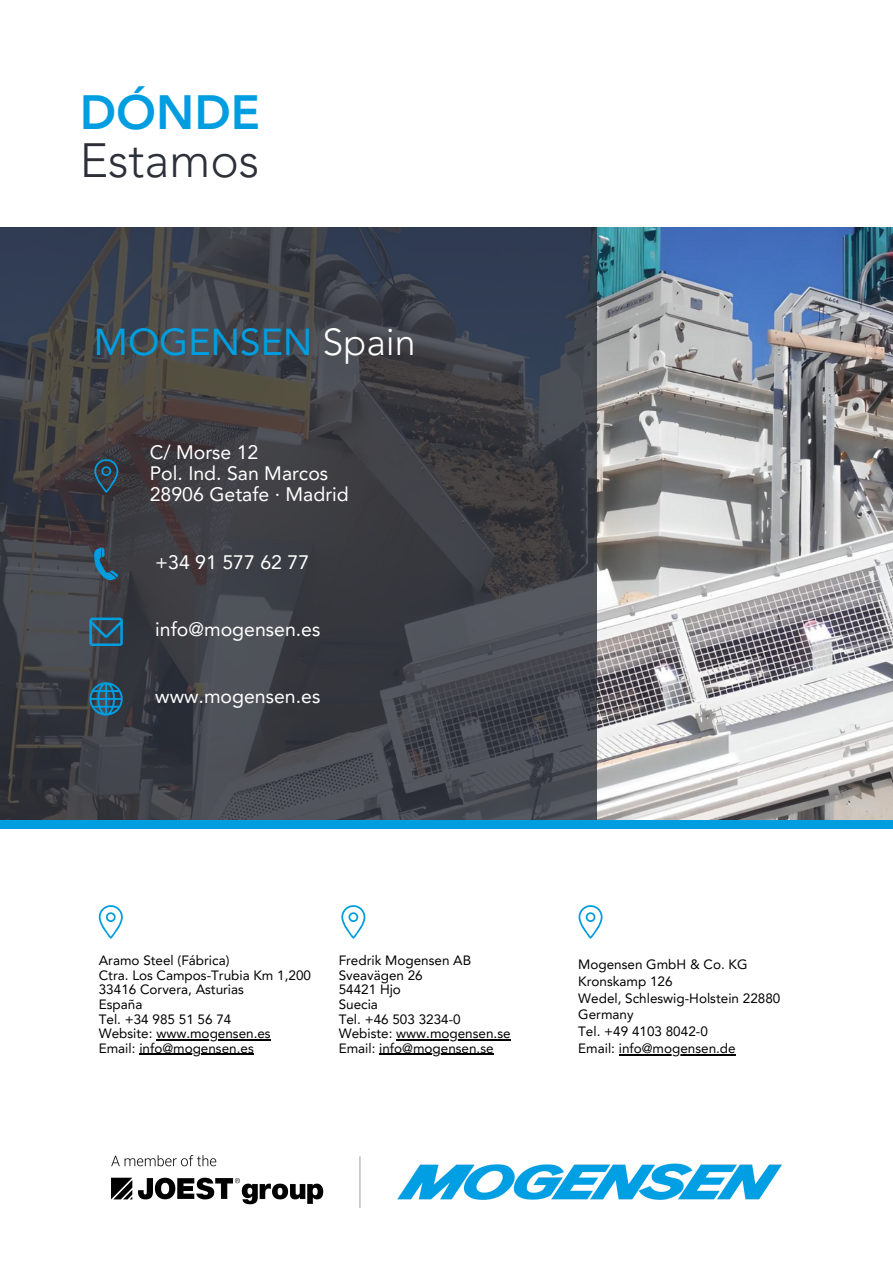
<style>
.page{position:relative;width:893px;height:1264px;background:#fff}
.page>*{position:absolute;margin:0;border:0;box-sizing:border-box;transform-origin:0 0}
.t1{font:300 48px "Avenir LT Pro";color:#2c3039}
.t2{font:800 48px "Avenir LT Pro";color:#009ee0}
.t3{font:37.5px "Avenir LT Pro";color:#009ee0}
.t4{font:19.5px/21.3px "Avenir LT Pro";color:#fff}
.t5{font:13.5px "Avenir LT Pro";color:#000}
.s1{font-weight:300;color:#fff}
</style>
<div class="page">
<img style="left:596px;top:227px;width:296px;height:593px">
<svg style="left:0;top:227px;width:596px;height:593px;background:#3f4148"></svg>
<svg style="left:94px;top:548px;width:24px;height:33px"></svg>
<svg style="left:89px;top:617px;width:34px;height:28px"></svg>
<svg style="left:89px;top:682px;width:34px;height:33px"></svg>
<div style="left:0;top:820px;width:892px;height:8px;background:#009ee0"></div>
<svg style="left:99px;top:905px;width:24px;height:33px"></svg>
<svg style="left:341px;top:905px;width:24px;height:33px"></svg>
<svg style="left:94px;top:459px;width:24px;height:33px"></svg>
<svg style="left:578px;top:905px;width:24px;height:33px"></svg>
<img style="left:112px;top:1155px;width:669px;height:52px">
<hr style="left:156px;top:1039px;width:115px;height:1px;background:#000">
<hr style="left:139px;top:1053px;width:115px;height:2px;background:#000">
<hr style="left:396px;top:1039px;width:114px;height:1px;background:#000">
<hr style="left:379px;top:1053px;width:114px;height:2px;background:#000">
<hr style="left:618px;top:1054px;width:117px;height:1px;background:#000">
<p class="t2" style="left:80px;top:92px;width:182px">DÓNDE</p>
<p class="t1" style="left:80px;top:141px;width:181px">Estamos</p>
<p class="t3" style="left:94px;top:327px;width:323px">MOGENSEN <span class="s1">Spain</span></p>
<p class="t4" style="left:150px;top:443px;width:200px">C/ Morse 12<br>Pol. Ind. San Marcos<br>28906 Getafe · Madrid</p>
<h2 class="t4" style="left:155px;top:553px;width:155px">+34 91 577 62 77</h2>
<p class="t4" style="left:155px;top:620px;width:167px">info@mogensen.es</p>
<h3 class="t4" style="left:155px;top:687px;width:167px">www.mogensen.es</h3>
<p class="t5" style="left:99px;top:954px;width:132px">Aramo Steel (Fábrica)</p>
<p class="t5" style="left:99px;top:969px;width:214px">Ctra. Los Campos-Trubia Km 1,200</p>
<p class="t5" style="left:99px;top:984px;width:147px">33416 Corvera, Asturias</p>
<h4 class="t5" style="left:99px;top:998px;width:45px">España</h4>
<h4 class="t5" style="left:99px;top:1013px;width:134px">Tel. +34 985 51 56 74</h4>
<h4 class="t5" style="left:99px;top:1027px;width:173px">Website: www.mogensen.es</h4>
<h4 class="t5" style="left:99px;top:1042px;width:156px">Email: info@mogensen.es</h4>
<p class="t5" style="left:338px;top:954px;width:134px">Fredrik Mogensen AB</p>
<p class="t5" style="left:338px;top:969px;width:86px">Sveavägen 26</p>
<p class="t5" style="left:338px;top:984px;width:64px">54421 Hjo</p>
<p class="t5" style="left:338px;top:998px;width:41px">Suecia</p>
<p class="t5" style="left:338px;top:1013px;width:124px">Tel. +46 503 3234-0</p>
<p class="t5" style="left:338px;top:1027px;width:173px">Webiste: www.mogensen.se</p>
<p class="t5" style="left:338px;top:1042px;width:156px">Email: info@mogensen.se</p>
<p class="t5" style="left:578px;top:958px;width:171px">Mogensen GmbH &amp; Co. KG</p>
<p class="t5" style="left:578px;top:975px;width:96px">Kronskamp 126</p>
<p class="t5" style="left:578px;top:992px;width:204px">Wedel, Schleswig-Holstein 22880</p>
<p class="t5" style="left:578px;top:1009px;width:57px">Germany</p>
<p class="t5" style="left:578px;top:1026px;width:131px">Tel. +49 4103 8042-0</p>
<p class="t5" style="left:578px;top:1042px;width:159px">Email: info@mogensen.de</p>
</div>
